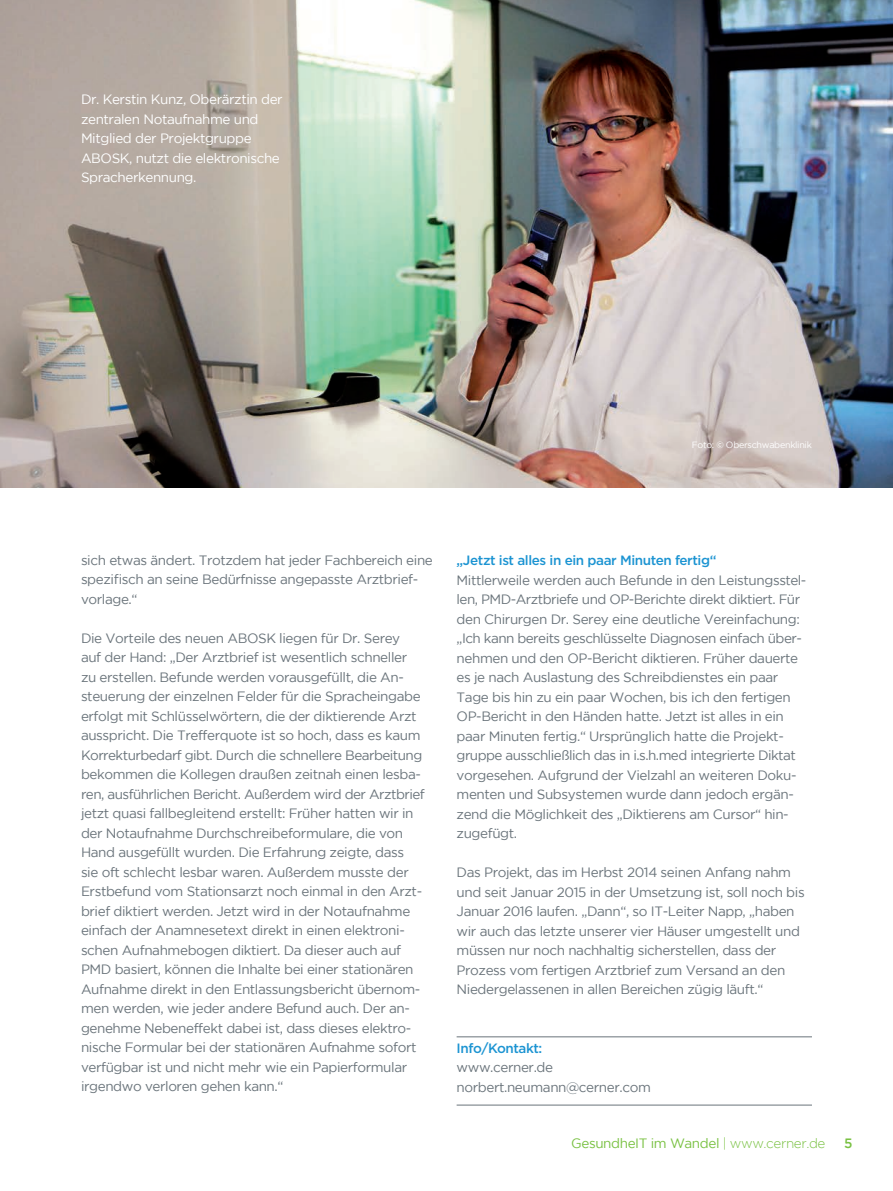
<style>
.page{position:relative;width:893px;height:1191px;background:#fff}
.page>*{position:absolute;margin:0;border:0;box-sizing:border-box;transform-origin:0 0}
.t1{font:13.5px/19.5px "Gotham";letter-spacing:-.03em;color:#6a747b}
.t2{font:13.5px/19.5px "Gotham";letter-spacing:-.03em;color:#fff}
.t3{font:500 13.5px "Gotham";letter-spacing:-.03em;color:#1c94d2}
.t4{font:13.5px "Gotham";letter-spacing:-.03em;color:#79c142}
.t5{font:500 13.5px "Gotham";color:#79c142}
.t6{font:9px "Gotham";letter-spacing:-.03em;color:#fff}
.s1{font-weight:300}
</style>
<div class="page">
<img style="left:0;top:0;width:893px;height:487px">
<hr style="left:457px;top:1036px;width:355px;height:1px;background:#6a747b">
<hr style="left:457px;top:1104px;width:355px;height:1px;background:#6a747b">
<p class="t2" style="left:81px;top:90px;width:203px">Dr. Kerstin Kunz, Oberärztin der zentralen Notaufnahme und<br>Mitglied der Projektgruppe<br>ABOSK, nutzt die elektronische<br>Spracherkennung.</p>
<p class="t6" style="left:692px;top:440px;width:122px">Foto: © Oberschwabenklinik</p>
<p class="t1" style="left:81px;top:550px;width:353px">sich etwas ändert. Trotzdem hat jeder Fachbereich eine spezifisch an seine Bedürfnisse angepasste Arztbrief&shy;vorlage.“</p>
<p class="t1" style="left:81px;top:628px;width:345px">Die Vorteile des neuen ABOSK liegen für Dr. Serey<br>auf der Hand: „Der Arztbrief ist wesentlich schneller zu erstellen. Befunde werden vorausgefüllt, die An&shy;steuerung der einzelnen Felder für die Spracheingabe erfolgt mit Schlüsselwörtern, die der diktierende Arzt ausspricht. Die Trefferquote ist so hoch, dass es kaum Korrekturbedarf gibt. Durch die schnellere Bearbeitung bekommen die Kollegen draußen zeitnah einen lesba&shy;ren, ausführlichen Bericht. Außerdem wird der Arztbrief jetzt quasi fallbegleitend erstellt: Früher hatten wir in der Notaufnahme Durchschreibeformulare, die von Hand ausgefüllt wurden. Die Erfahrung zeigte, dass sie oft schlecht lesbar waren. Außerdem musste der Erstbefund vom Stationsarzt noch einmal in den Arzt&shy;brief diktiert werden. Jetzt wird in der Notaufnahme einfach der Anamnesetext direkt in einen elektroni&shy;schen Aufnahmebogen diktiert. Da dieser auch auf PMD basiert, können die Inhalte bei einer stationären Aufnahme direkt in den Entlassungsbericht übernom&shy;men werden, wie jeder andere Befund auch. Der an&shy;genehme Nebeneffekt dabei ist, dass dieses elektro&shy;nische Formular bei der stationären Aufnahme sofort verfügbar ist und nicht mehr wie ein Papierformular irgendwo verloren gehen kann.“</p>
<p class="t3" style="left:457px;top:552px;width:261px">„Jetzt ist alles in ein paar Minuten fertig“</p>
<p class="t1" style="left:457px;top:570px;width:351px">Mittlerweile werden auch Befunde in den Leistungsstel&shy;len, PMD-Arztbriefe und OP-Berichte direkt diktiert. Für den Chirurgen Dr. Serey eine deutliche Vereinfachung: „Ich kann bereits geschlüsselte Diagnosen einfach über&shy;nehmen und den OP-Bericht diktieren. Früher dauerte es je nach Auslastung des Schreibdienstes ein paar Tage bis hin zu ein paar Wochen, bis ich den fertigen OP-Bericht in den Händen hatte. Jetzt ist alles in ein paar Minuten fertig.“ Ursprünglich hatte die Projekt&shy;gruppe ausschließlich das in i.s.h.med integrierte Diktat vorgesehen. Aufgrund der Vielzahl an weiteren Doku&shy;menten und Subsystemen wurde dann jedoch ergän&shy;zend die Möglichkeit des „Diktierens am Cursor“ hin&shy;zugefügt.</p>
<p class="t1" style="left:457px;top:862px;width:350px">Das Projekt, das im Herbst 2014 seinen Anfang nahm und seit Januar 2015 in der Umsetzung ist, soll noch bis Januar 2016 laufen. „Dann“, so IT-Leiter Napp, „haben wir auch das letzte unserer vier Häuser umgestellt und müssen nur noch nachhaltig sicherstellen, dass der Prozess vom fertigen Arztbrief zum Versand an den Niedergelassenen in allen Bereichen zügig läuft.“</p>
<p class="t3" style="left:457px;top:1040px;width:87px">Info/Kontakt:</p>
<p class="t1" style="left:457px;top:1057px;width:196px">www.cerner.de norbert.neumann@cerner.com</p>
<p class="t4" style="left:571px;top:1136px;width:256px">GesundheIT im Wandel <span class="s1">| www.cerner.de</span></p>
<p class="t5" style="left:844px;top:1135px;width:10px">5</p>
</div>
